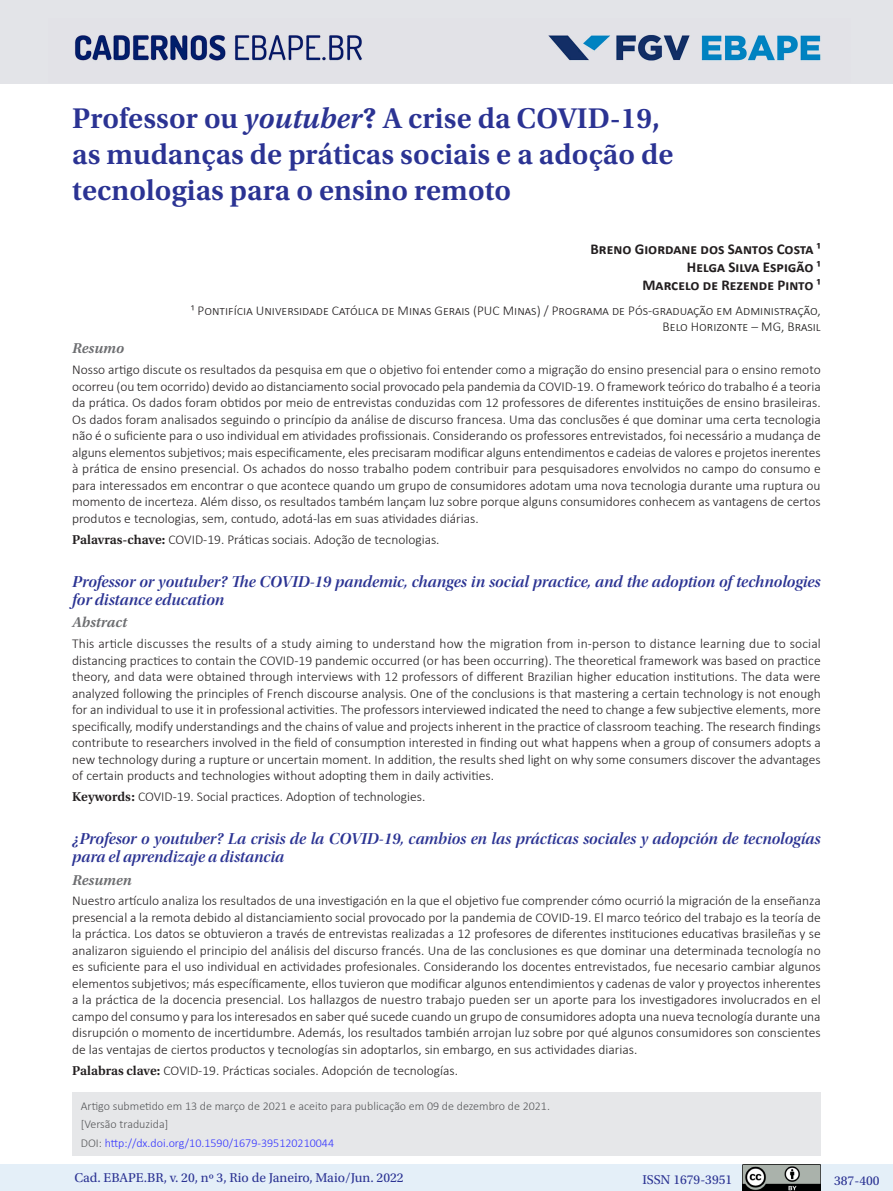
<style>
.page{position:relative;width:893px;height:1191px;background:#fff}
.page>*{position:absolute;margin:0;border:0;box-sizing:border-box;transform-origin:0 0}
._01_título_PT{font:600 30px/36px "Utopia Std";color:#2b3393}
._03_3_1_título_IN{font:16.5px/18px "Utopia Std Semibold Disp It";color:#2b3393}
._02_autores{font:700 15px "Calibri";color:#231f20}
._03_0_titulo_resumo{font:italic 600 15px "Utopia Std";color:#6c6d70}
._03_1_1_resumo_PT{font:300 13.5px/16.5px "Calibri";color:#231f20;text-align:justify}
._03_3_2_resumo_IN{font:300 13.5px/16.5px "Calibri";color:#231f20;text-align:justify}
._03_1_2_palavras-cha{font:300 13.5px "Calibri";color:#231f20}
._02_autores_-_tit{font:300 13.5px/16.2px "Calibri";color:#231f20;text-align:right}
.t1{font:13.5px "Utopia Std";color:#2b3393}
._06_3_nota_de_rodape{font:300 12px "Calibri";color:#57585a}
._06_3_nota_de_rodape-2{font:300 12px "Calibri";color:#33f}
.s1{font-style:italic}
.s2{color:#201f1e}
.s3{font-family:"Utopia Std";font-weight:600}
.s4{color:#57585a}
</style>
<div class="page">
<div style="left:0;top:1164px;width:893px;height:27px;background:#e4eff8"></div>
<img style="left:743px;top:1164px;width:78px;height:27px">
<div style="left:0;top:0;width:893px;height:84px;background:#e3e4e8"></div>
<img style="left:74px;top:34px;width:747px;height:27px">
<div style="left:72px;top:1092px;width:749px;height:64px;background:#e6e7e9"></div>
<p class="_01_título_PT" style="left:72px;top:101px;width:603px">Professor ou <span class="s1">youtuber</span>? A crise da COVID-19, as mudanças de práticas sociais e a adoção de tecnologias para o ensino remoto</p>
<p class="_02_autores" style="left:590px;top:239px;width:232px">Breno Giordane dos Santos Costa ¹</p>
<p class="_02_autores" style="left:687px;top:257px;width:135px">Helga Silva Espigão ¹</p>
<p class="_02_autores" style="left:642px;top:275px;width:180px">Marcelo de Rezende Pinto ¹</p>
<p class="_02_autores_-_tit" style="left:191px;top:302px;width:631px">¹ Pontifícia Universidade Católica de Minas Gerais (PUC Minas) / Programa de Pós-graduação em <span class="s2">Administração,<br>Belo Horizonte – MG, Brasi</span>l</p>
<p class="_03_0_titulo_resumo" style="left:72px;top:340px;width:53px">Resumo</p>
<p class="_03_1_1_resumo_PT" style="left:72px;top:361px;width:750px">Nosso artigo discute os resultados da pesquisa em que o objetivo foi entender como a migração do ensino presencial para o ensino remoto ocorreu (ou tem ocorrido) devido ao distanciamento social provocado pela pandemia da COVID-19. O framework teórico do trabalho é a teoria da prática. Os dados foram obtidos por meio de entrevistas conduzidas com 12 professores de diferentes instituições de ensino brasileiras.<br>Os dados foram analisados seguindo o princípio da análise de discurso francesa. Uma das conclusões é que dominar uma certa tecnologia não é o suficiente para o uso individual em atividades profissionais. Considerando os professores entrevistados, foi necessário a mudança de alguns elementos subjetivos; mais especificamente, eles precisaram modificar alguns entendimentos e cadeias de valores e projetos inerentes à prática de ensino presencial. Os achados do nosso trabalho podem contribuir para pesquisadores envolvidos no campo do consumo e para interessados em encontrar o que acontece quando um grupo de consumidores adotam uma nova tecnologia durante uma ruptura ou momento de incerteza. Além disso, os resultados também lançam luz sobre porque alguns consumidores conhecem as vantagens de certos produtos e tecnologias, sem, contudo, adotá-las em suas atividades diárias.</p>
<p class="_03_1_2_palavras-cha" style="left:72px;top:530px;width:369px"><span class="s3">Palavras-chave:</span> COVID-19. Práticas sociais. Adoção de tecnologias.</p>
<p class="_03_3_1_título_IN" style="left:72px;top:573px;width:750px">Professor or youtuber? The COVID-19 pandemic, changes in social practice, and the adoption of technologies for distance education</p>
<p class="_03_0_titulo_resumo" style="left:72px;top:614px;width:57px">Abstract</p>
<p class="_03_3_2_resumo_IN" style="left:72px;top:635px;width:750px">This article discusses the results of a study aiming to understand how the migration from in-person to distance learning due to social distancing practices to contain the COVID-19 pandemic occurred (or has been occurring). The theoretical framework was based on practice theory, and data were obtained through interviews with 12 professors of different Brazilian higher education institutions. The data were analyzed following the principles of French discourse analysis. One of the conclusions is that mastering a certain technology is not enough for an individual to use it in professional activities. The professors interviewed indicated the need to change a few subjective elements, more specifically, modify understandings and the chains of value and projects inherent in the practice of classroom teaching. The research findings contribute to researchers involved in the field of consumption interested in finding out what happens when a group of consumers adopts a new technology during a rupture or uncertain moment. In addition, the results shed light on why some consumers discover the advantages of certain products and technologies without adopting them in daily activities.</p>
<p class="_03_1_2_palavras-cha" style="left:72px;top:788px;width:355px"><span class="s3">Keywords:</span> COVID-19. Social practices. Adoption of technologies.</p>
<p class="_03_3_1_título_IN" style="left:72px;top:830px;width:750px">¿Profesor o youtuber? La crisis de la COVID-19, cambios en las prácticas sociales y adopción de tecnologías para el aprendizaje a distancia</p>
<p class="_03_0_titulo_resumo" style="left:72px;top:871px;width:61px">Resumen</p>
<p class="_03_1_1_resumo_PT" style="left:72px;top:892px;width:750px">Nuestro artículo analiza los resultados de una investigación en la que el objetivo fue comprender cómo ocurrió la migración de la enseñanza presencial a la remota debido al distanciamiento social provocado por la pandemia de COVID-19. El marco teórico del trabajo es la teoría de la práctica. Los datos se obtuvieron a través de entrevistas realizadas a 12 profesores de diferentes instituciones educativas brasileñas y se analizaron siguiendo el principio del análisis del discurso francés. Una de las conclusiones es que dominar una determinada tecnología no es suficiente para el uso individual en actividades profesionales. Considerando los docentes entrevistados, fue necesario cambiar algunos elementos subjetivos; más específicamente, ellos tuvieron que modificar algunos entendimientos y cadenas de valor y proyectos inherentes a la práctica de la docencia presencial. Los hallazgos de nuestro trabajo pueden ser un aporte para los investigadores involucrados en el campo del consumo y para los interesados en saber qué sucede cuando un grupo de consumidores adopta una nueva tecnología durante una disrupción o momento de incertidumbre. Además, los resultados también arrojan luz sobre por qué algunos consumidores son conscientes de las ventajas de ciertos productos y tecnologías sin adoptarlos, sin embargo, en sus actividades diarias.</p>
<p class="_03_1_2_palavras-cha" style="left:72px;top:1061px;width:387px"><span class="s3">Palabras clave:</span> COVID-19. Prácticas sociales. Adopción de tecnologías.</p>
<p class="_06_3_nota_de_rodape" style="left:81px;top:1098px;width:471px">Artigo submetido em 13 de março de 2021 e aceito para publicação em 09 de dezembro de 2021.</p>
<p class="_06_3_nota_de_rodape" style="left:81px;top:1117px;width:89px">[Versão traduzida]</p>
<p class="_06_3_nota_de_rodape-2" style="left:81px;top:1135px;width:255px"><span class="s4">DOI:</span> http://dx.doi.org/10.1590/1679-395120210044</p>
<p class="t1" style="left:74px;top:1170px;width:331px">Cad. EBAPE.BR, v. 20, nº 3, Rio de Janeiro, Maio/Jun. 2022</p>
<p class="t1" style="left:642px;top:1172px;width:91px">ISSN 1679-3951</p>
<p class="t1" style="left:834px;top:1173px;width:47px">387-400</p>
</div>
